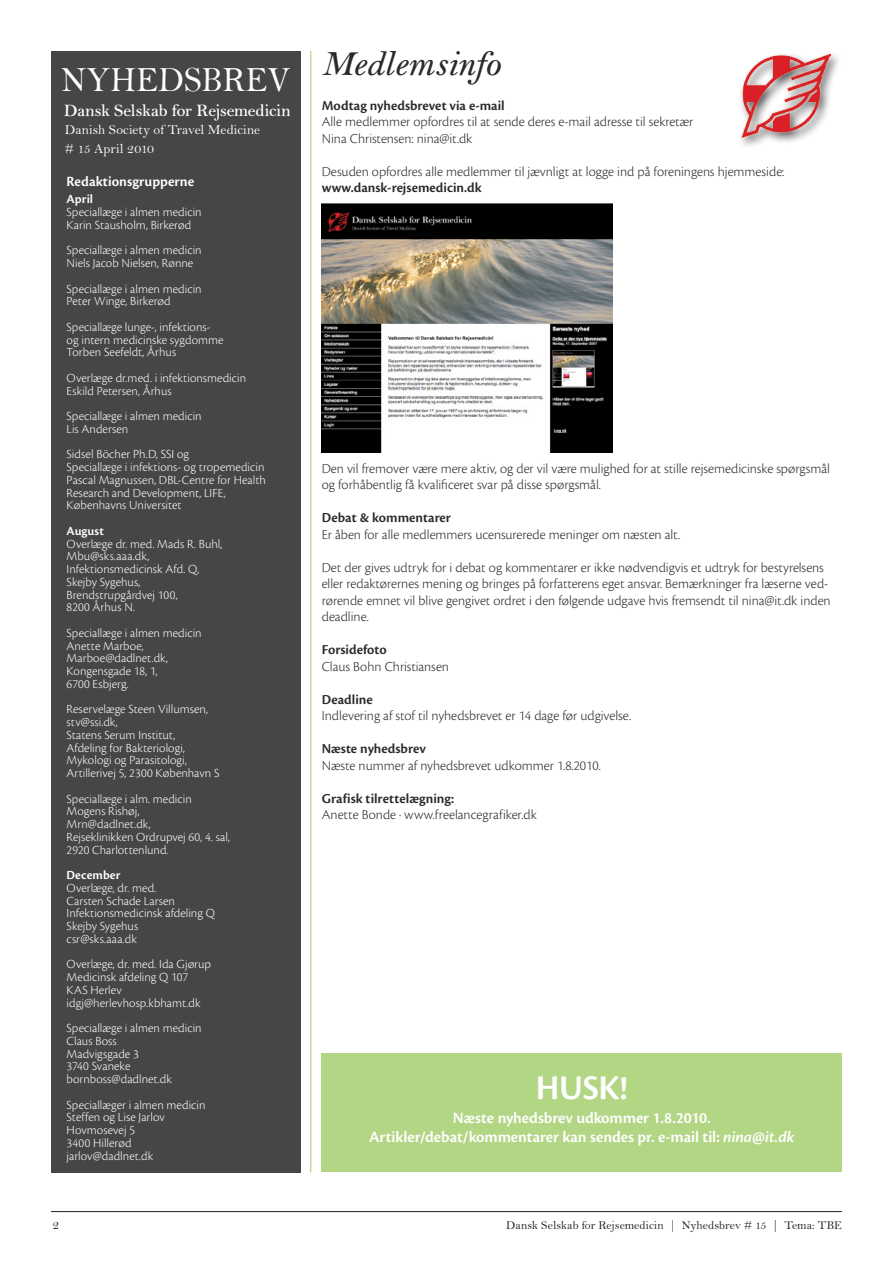
<style>
.page{position:relative;width:893px;height:1263px;background:#fff}
.page>*{position:absolute;margin:0;border:0;box-sizing:border-box;transform-origin:0 0}
.t1{font:italic 600 36px "Bell MT Std";letter-spacing:-.015em;color:#2b292a}
.t2{font:600 36px "Cronos Pro";color:#fff}
.t3{font:35.7px "Bell";color:#fff;scale:.95 1}
.t4{font:600 17.7px "Bell MT Std";letter-spacing:-.015em;color:#fff}
.t5{font:600 16.5px/18.9px "Cronos Pro";letter-spacing:-.005em;color:#fff;text-align:center}
.t6{font:600 14.7px "Cronos Pro";color:#fff}
.t7{font:300 14.25px/16.5px "Cronos Pro";color:#2b292a}
.t8{font:600 14.25px "Cronos Pro";color:#2b292a}
.t9{font:13.8px/19px "Bell MT Std";color:#fff}
.t10{font:13.5px "Bell MT Std";color:#231f20}
.t11{font:600 13.05px "Cronos Pro";color:#fff}
.t12{font:300 12.9px/12.8px "Cronos Pro";color:#fff}
.t13{font:600 12.9px "Cronos Pro";letter-spacing:.01em;color:#fff}
.t14{font:12px "Bell MT Std";letter-spacing:.005em;color:#231f20}
.s1{font-style:italic}
</style>
<div class="page">
<hr style="left:51px;top:1211px;width:791px;height:1px;background:#231f20">
<div style="left:51px;top:51px;width:249px;height:1121px;background:#454647"></div>
<hr style="left:310px;top:51px;width:1px;height:1121px;background:#9fce66">
<div style="left:737px;top:49px;width:104px;height:99px;background:#231f20;opacity:.75"></div>
<img style="left:742px;top:54px;width:88px;height:83px">
<img style="left:322px;top:203px;width:290px;height:250px">
<div style="left:322px;top:1053px;width:520px;height:119px;background:#b2d684"></div>
<h2 class="t3" style="left:61px;top:58px;width:243px">NYHEDSBREV</h2>
<h3 class="t4" style="left:64px;top:100px;width:228px">Dansk Selskab for Rejsemedicin</h3>
<p class="t9" style="left:65px;top:121px;width:197px">Danish Society of Travel Medicine # 15 April 2010</p>
<p class="t6" style="left:67px;top:173px;width:129px">Redaktionsgrupperne</p>
<p class="t11" style="left:67px;top:192px;width:28px">April</p>
<p class="t12" style="left:67px;top:206px;width:137px">Speciallæge i almen medicin<br>Karin Stausholm, Birkerød</p>
<p class="t12" style="left:67px;top:244px;width:137px">Speciallæge i almen medicin<br>Niels Jacob Nielsen, Rønne</p>
<p class="t12" style="left:67px;top:282px;width:137px">Speciallæge i almen medicin<br>Peter Winge, Birkerød</p>
<p class="t12" style="left:67px;top:320px;width:158px">Speciallæge lunge-, infektions&shy;og intern medicinske sygdomme<br>Torben Seefeldt, Århus</p>
<p class="t12" style="left:67px;top:371px;width:181px">Overlæge dr.med. i infektionsmedicin<br>Eskild Petersen, Århus</p>
<p class="t12" style="left:67px;top:410px;width:137px">Speciallæge i almen medicin<br>Lis Andersen</p>
<p class="t12" style="left:67px;top:448px;width:201px">Sidsel Böcher Ph.D, SSI og<br>Speciallæge i infektions- og tropemedicin Pascal Magnussen, DBL-Centre for Health Research and Development, LIFE, Københavns Universitet</p>
<p class="t13" style="left:67px;top:523px;width:39px">August</p>
<p class="t12" style="left:67px;top:537px;width:157px">Overlæge dr. med. Mads R. Buhl,<br>Mbu@sks.aaa.dk,<br>Infektionsmedicinsk Afd. Q,<br>Skejby Sygehus,<br>Brendstrupgårdvej 100,<br>8200 Århus N.</p>
<p class="t12" style="left:67px;top:626px;width:137px">Speciallæge i almen medicin<br>Anette Marboe,<br>Marboe@dadlnet.dk,<br>Kongensgade 18, 1,<br>6700 Esbjerg.</p>
<p class="t12" style="left:67px;top:703px;width:154px">Reservelæge Steen Villumsen, stv@ssi.dk,<br>Statens Serum Institut,<br>Afdeling for Bakteriologi,<br>Mykologi og Parasitologi,<br>Artillerivej 5, 2300 København S</p>
<p class="t12" style="left:67px;top:792px;width:165px">Speciallæge i alm. medicin<br>Mogens Rishøj,<br>Mrn@dadlnet.dk,<br>Rejseklinikken Ordrupvej 60, 4. sal,<br>2920 Charlottenlund.</p>
<p class="t13" style="left:67px;top:868px;width:55px">December</p>
<p class="t12" style="left:67px;top:881px;width:150px">Overlæge, dr. med.<br>Carsten Schade Larsen<br>Infektionsmedicinsk afdeling Q<br>Skejby Sygehus<br>csr@sks.aaa.dk</p>
<p class="t12" style="left:67px;top:958px;width:146px">Overlæge, dr. med. Ida Gjørup<br>Medicinsk afdeling Q 107<br>KAS Herlev idgj@herlevhosp.kbhamt.dk</p>
<p class="t12" style="left:67px;top:1022px;width:137px">Speciallæge i almen medicin<br>Claus Boss<br>Madvigsgade 3<br>3740 Svaneke bornboss@dadlnet.dk</p>
<p class="t12" style="left:67px;top:1098px;width:140px">Speciallæger i almen medicin<br>Steffen og Lise Jarlov<br>Hovmosevej 5<br>3400 Hillerød jarlov@dadlnet.dk</p>
<h1 class="t1" style="left:322px;top:44px;width:180px">Medlemsinfo</h1>
<p class="t8" style="left:322px;top:97px;width:185px">Modtag nyhedsbrevet via e-mail</p>
<p class="t7" style="left:322px;top:113px;width:373px">Alle medlemmer opfordres til at sende deres e-mail adresse til sekretær<br>Nina Christensen: nina@it.dk</p>
<p class="t7" style="left:322px;top:163px;width:464px">Desuden opfordres alle medlemmer til jævnligt at logge ind på foreningens hjemmeside:</p>
<p class="t8" style="left:322px;top:179px;width:161px">www.dansk-rejsemedicin.dk</p>
<p class="t7" style="left:322px;top:460px;width:510px">Den vil fremover være mere aktiv, og der vil være mulighed for at stille rejsemedicinske spørgsmål og forhåbentlig få kvalificeret svar på disse spørgsmål.</p>
<p class="t8" style="left:322px;top:509px;width:131px">Debat &amp; kommentarer</p>
<p class="t7" style="left:322px;top:526px;width:360px">Er åben for alle medlemmers ucensurerede meninger om næsten alt.</p>
<p class="t7" style="left:322px;top:559px;width:510px">Det der gives udtryk for i debat og kommentarer er ikke nødvendigvis et udtryk for bestyrelsens eller redaktørernes mening og bringes på forfatterens eget ansvar. Bemærkninger fra læserne ved&shy;rørende emnet vil blive gengivet ordret i den følgende udgave hvis fremsendt til nina@it.dk inden deadline.</p>
<p class="t8" style="left:322px;top:641px;width:67px">Forsidefoto</p>
<p class="t7" style="left:322px;top:658px;width:129px">Claus Bohn Christiansen</p>
<p class="t8" style="left:322px;top:691px;width:53px">Deadline</p>
<p class="t7" style="left:322px;top:707px;width:311px">Indlevering af stof til nyhedsbrevet er 14 dage før udgivelse.</p>
<p class="t8" style="left:322px;top:740px;width:105px">Næste nyhedsbrev</p>
<p class="t7" style="left:322px;top:757px;width:281px">Næste nummer af nyhedsbrevet udkommer 1.8.2010.</p>
<p class="t8" style="left:322px;top:790px;width:134px">Grafisk tilrettelægning:</p>
<p class="t7" style="left:322px;top:806px;width:217px">Anette Bonde · www.freelancegrafiker.dk</p>
<h1 class="t2" style="left:536px;top:1067px;width:94px">HUSK!</h1>
<p class="t5" style="left:369px;top:1109px;width:427px">Næste nyhedsbrev udkommer 1.8.2010.<br>Artikler/debat/kommentarer kan sendes pr. e-mail til: <span class="s1">nina@it.dk</span></p>
<p class="t10" style="left:52px;top:1217px;width:8px">2</p>
<p class="t14" style="left:506px;top:1219px;width:337px">Dansk Selskab for Rejsemedicin | Nyhedsbrev # 15 | Tema: TBE</p>
</div>
